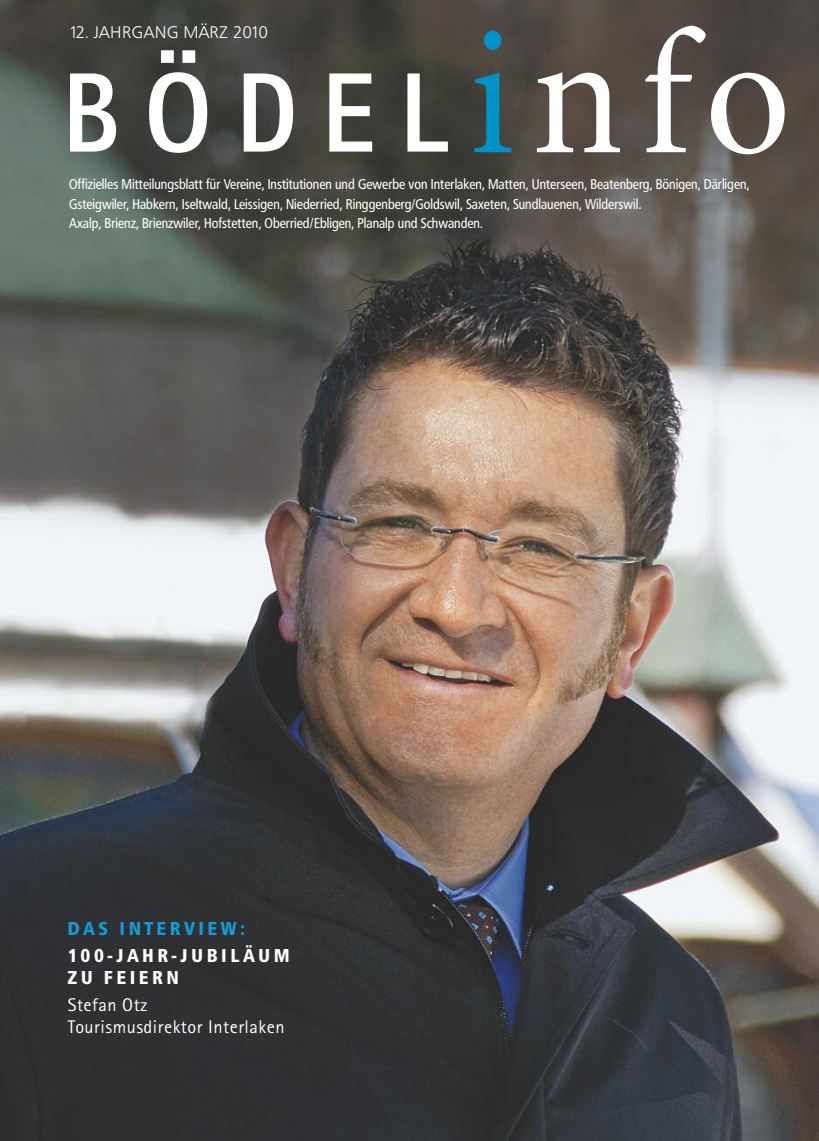
<style>
.page{position:relative;width:819px;height:1141px;background:#fff}
.page>*{position:absolute;margin:0;border:0;box-sizing:border-box;transform-origin:0 0}
.t1{font:18.38px/21.9px "Rotis Sans Serif";letter-spacing:.025em;color:#fff}
.t2{font:900 18.38px/21.9px "Frutiger Condensed BQ";letter-spacing:.22em;color:#fff}
.t3{font:900 18.38px "Frutiger Condensed BQ";letter-spacing:.195em;color:#109dd9}
.t4{font:300 16.62px "Frutiger BQ";letter-spacing:.025em;color:#fff}
.t5{font:14px/19.2px "Frutiger Condensed BQ";color:#fff}
</style>
<div class="page">
<img style="left:0;top:0;width:819px;height:1141px">
<svg style="left:70px;top:73px;width:46px;height:79px"></svg>
<svg style="left:149px;top:50px;width:58px;height:103px"></svg>
<svg style="left:244px;top:73px;width:49px;height:79px"></svg>
<svg style="left:329px;top:73px;width:43px;height:79px"></svg>
<svg style="left:407px;top:73px;width:41px;height:79px"></svg>
<svg style="left:474px;top:31px;width:37px;height:121px;background:#315e6a"></svg>
<svg style="left:537px;top:72px;width:83px;height:80px"></svg>
<svg style="left:645px;top:26px;width:139px;height:128px"></svg>
<p class="t4" style="left:69px;top:23px;width:200px">12. JAHRGANG MÄRZ 2010</p>
<p class="t5" style="left:69px;top:175px;width:681px">Offizielles Mitteilungsblatt für Vereine, Institutionen und Gewerbe von Interlaken, Matten, Unterseen, Beatenberg, Bönigen, Därligen,<br>Gsteigwiler, Habkern, Iseltwald, Leissigen, Niederried, Ringgenberg/Goldswil, Saxeten, Sundlauenen, Wilderswil.<br>Axalp, Brienz, Brienzwiler, Hofstetten, Oberried/Ebligen, Planalp und Schwanden.</p>
<h1 class="t3" style="left:68px;top:918px;width:179px">DAS INTERVIEW:</h1>
<h1 class="t2" style="left:68px;top:945px;width:223px">100-JAHR-JUBILÄUM<br>ZU FEIERN</h1>
<h1 class="t1" style="left:68px;top:996px;width:218px">Stefan Otz<br>Tourismusdirektor Interlaken</h1>
</div>
